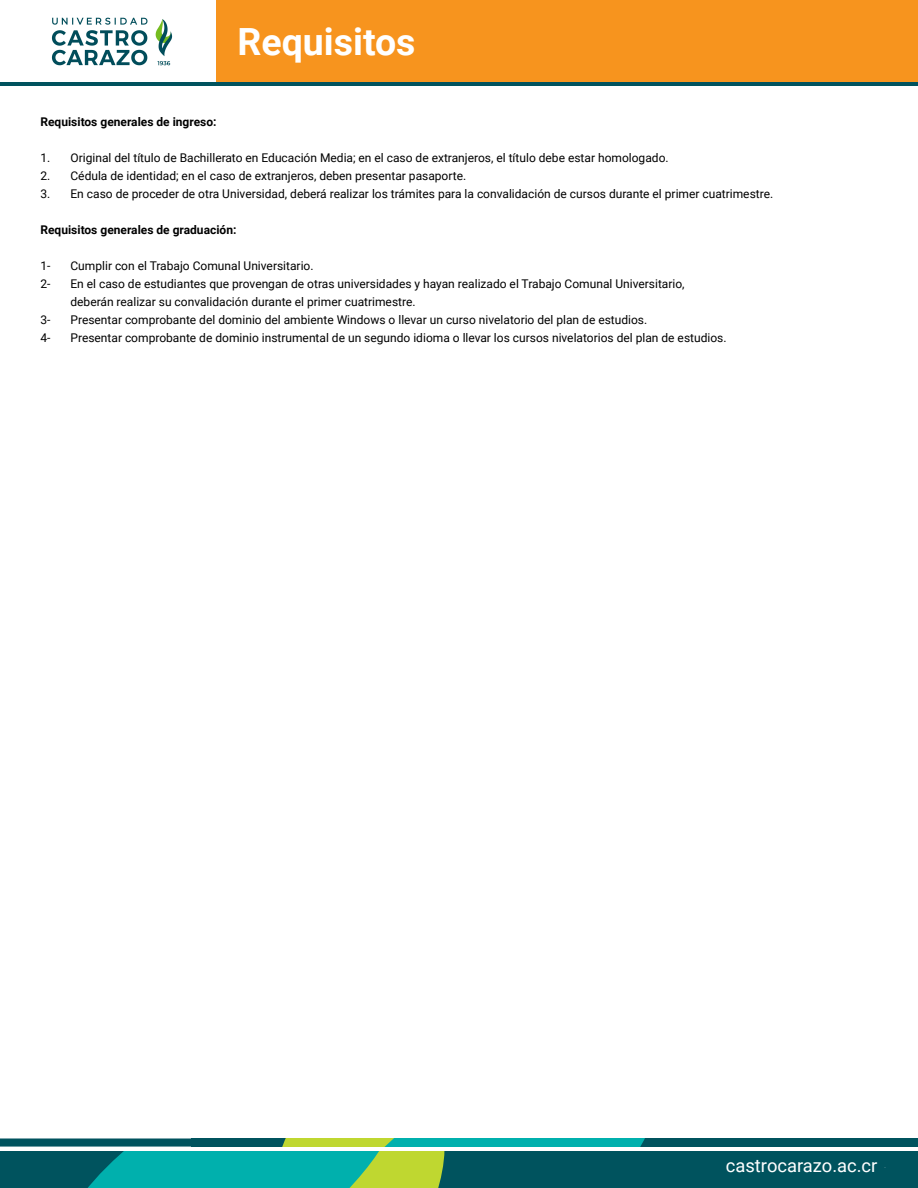
<style>
.page{position:relative;width:918px;height:1188px;background:#fff}
.page>*{position:absolute;margin:0;border:0;box-sizing:border-box;transform-origin:0 0}
.t1{font:700 37.5px "Roboto";color:#fff}
.t2{font:18.3px "Roboto";color:#fff}
.t3{font:12px/18px "Roboto";color:#000}
.t4{font:700 12px "Roboto";color:#000}
</style>
<div class="page">
<div style="left:0;top:1151px;width:918px;height:37px;background:#00535e"></div>
<div style="left:192px;top:1138px;width:726px;height:9px;background:#00535e"></div>
<svg style="left:0;top:1138px;width:645px;height:50px"></svg>
<div style="left:216px;top:0;width:702px;height:84px;background:#f7941e"></div>
<hr style="left:0;top:82px;width:918px;height:4px;background:#00535e">
<img style="left:51px;top:17px;width:122px;height:49px">
<h1 class="t1" style="left:237px;top:15px;width:180px">Requisitos</h1>
<p class="t4" style="left:40px;top:113px;width:178px">Requisitos generales de ingreso:</p>
<p class="t3" style="left:40px;top:148px;width:630px">1. Original del título de Bachillerato en Educación Media; en el caso de extranjeros, el título debe estar homologado.</p>
<p class="t3" style="left:40px;top:166px;width:427px">2. Cédula de identidad; en el caso de extranjeros, deben presentar pasaporte.</p>
<p class="t3" style="left:40px;top:184px;width:734px">3. En caso de proceder de otra Universidad, deberá realizar los trámites para la convalidación de cursos durante el primer cuatrimestre.</p>
<p class="t4" style="left:40px;top:221px;width:197px">Requisitos generales de graduación:</p>
<p class="t3" style="left:40px;top:256px;width:12px">1-</p>
<p class="t3" style="left:70px;top:256px;width:245px">Cumplir con el Trabajo Comunal Universitario.</p>
<p class="t3" style="left:40px;top:274px;width:12px">2-</p>
<p class="t3" style="left:70px;top:274px;width:616px">En el caso de estudiantes que provengan de otras universidades y hayan realizado el Trabajo Comunal Universitario, deberán realizar su convalidación durante el primer cuatrimestre.</p>
<p class="t3" style="left:40px;top:310px;width:12px">3-</p>
<p class="t3" style="left:70px;top:310px;width:578px">Presentar comprobante del dominio del ambiente Windows o llevar un curso nivelatorio del plan de estudios.</p>
<p class="t3" style="left:40px;top:328px;width:12px">4-</p>
<p class="t3" style="left:70px;top:328px;width:658px">Presentar comprobante de dominio instrumental de un segundo idioma o llevar los cursos nivelatorios del plan de estudios.</p>
<h2 class="t2" style="left:726px;top:1153px;width:153px">castrocarazo.ac.cr</h2>
</div>
